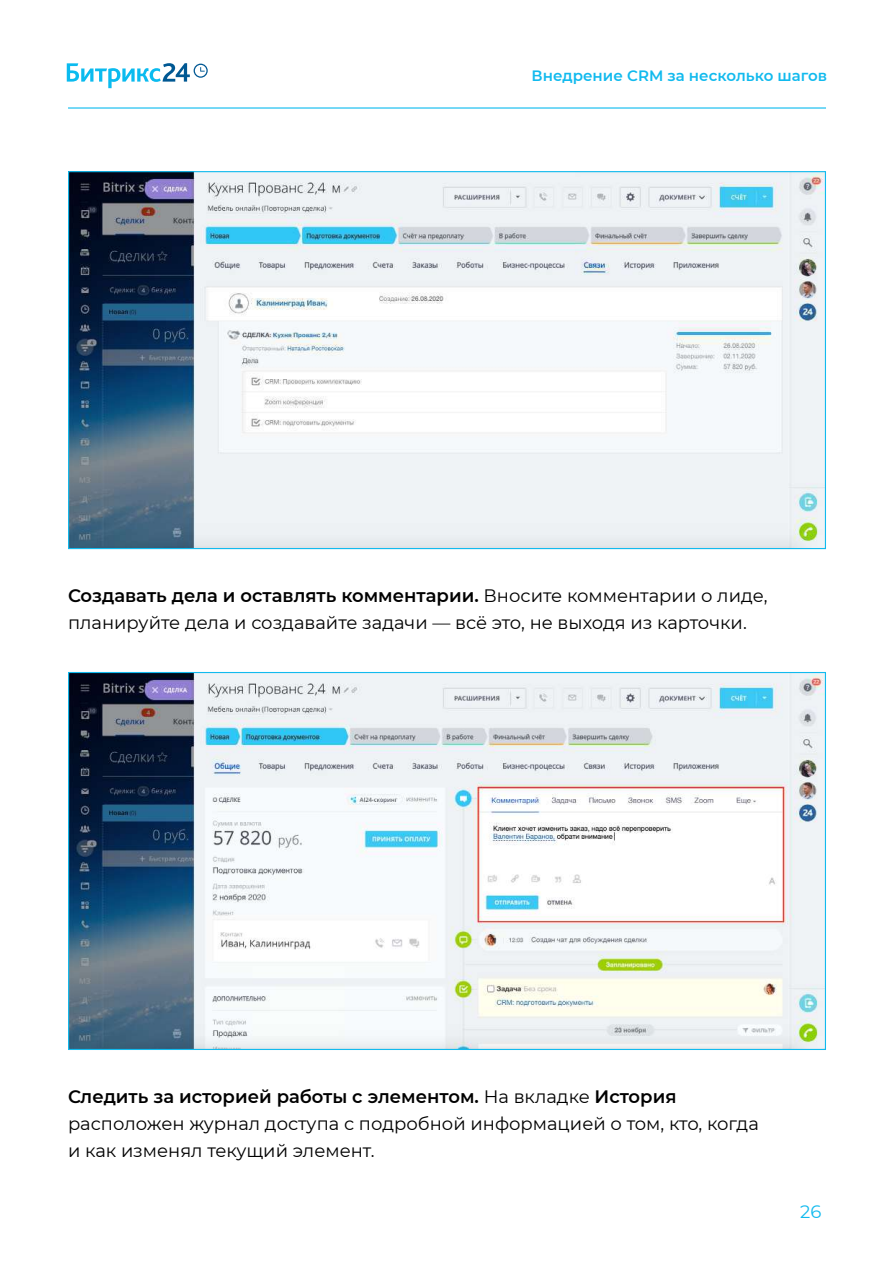
<style>
.page{position:relative;width:893px;height:1263px;background:#fff}
.page>*{position:absolute;margin:0;border:0;box-sizing:border-box;transform-origin:0 0}
.t1{font:18px/27px "Montserrat";color:#000}
.t2{font:18px "Montserrat";color:#11baee}
.t3{font:600 15px "Montserrat";color:#11baee}
.s1{font-weight:600}
</style>
<div class="page">
<svg style="left:67px;top:63px;width:141px;height:25px"></svg>
<hr style="left:68px;top:107px;width:758px;height:2px;background:#0bbbef">
<img style="left:70px;top:173px;width:754px;height:374px">
<img style="left:70px;top:674px;width:754px;height:374px">
<p class="t3" style="left:531px;top:65px;width:297px">Внедрение CRM за несколько шагов</p>
<p class="t1" style="left:68px;top:581px;width:701px"><span class="s1">Создавать дела и оставлять комментарии.</span> Вносите комментарии о лиде, планируйте дела и создавайте задачи — всё это, не выходя из карточки.</p>
<p class="t1" style="left:68px;top:1082px;width:692px"><span class="s1">Следить за историей работы с элементом.</span> На вкладке <span class="s1">История </span>расположен журнал доступа с подробной информацией о том, кто, когда и как изменял текущий элемент.</p>
<p class="t2" style="left:800px;top:1199px;width:23px">26</p>
</div>
